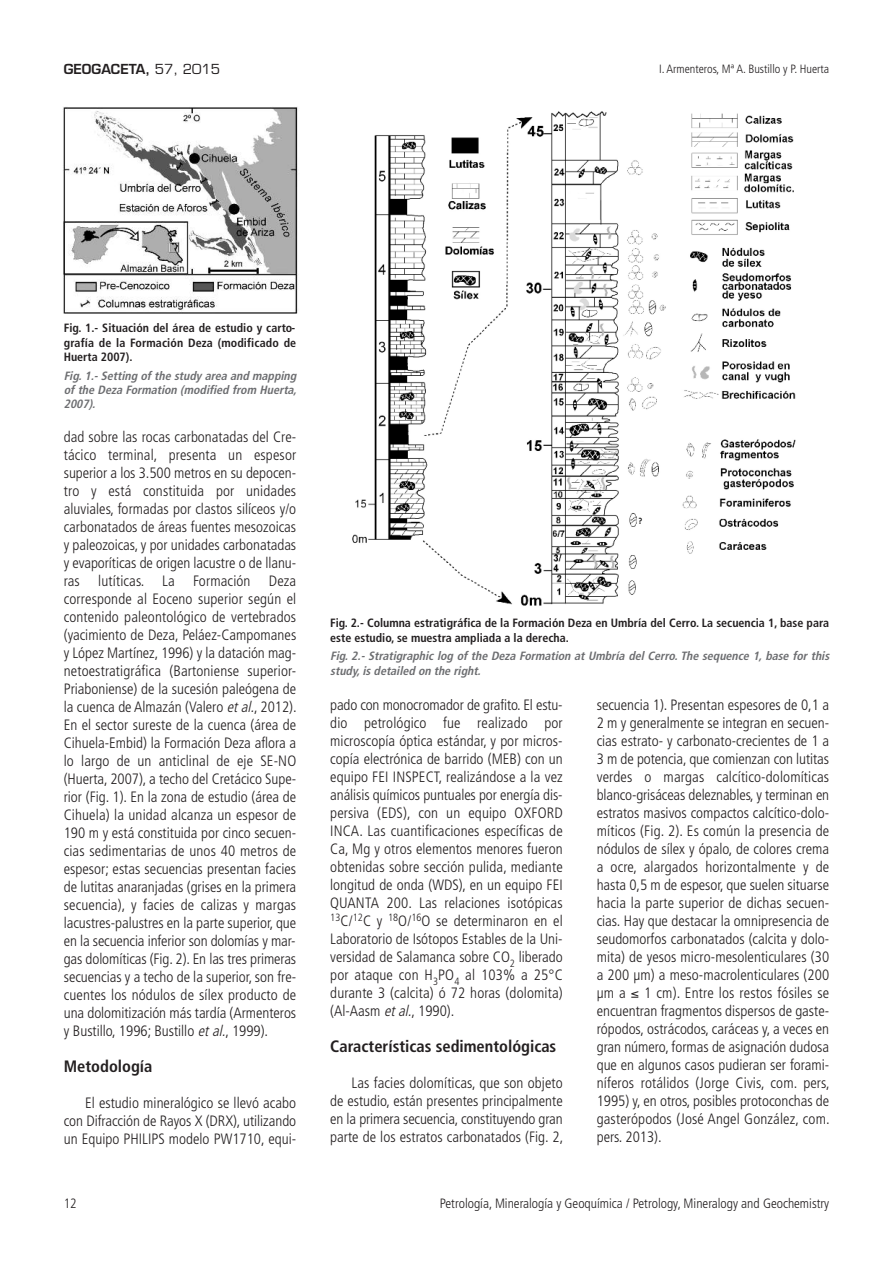
<style>
.page{position:relative;width:893px;height:1263px;background:#fff}
.page>*{position:absolute;margin:0;border:0;box-sizing:border-box;transform-origin:0 0}
.t1{font:700 condensed 16.5px "Frutiger";color:#231f20}
.t2{font:300 condensed 15px/18px "Frutiger";color:#231f20;text-align:justify}
.t3{font:300 condensed 13.5px "Frutiger";color:#231f20}
.t4{font:600 13.5px "Eurostile";color:#231f20}
.t5{font:700 condensed 12px/14.4px "Frutiger";color:#231f20;text-align:justify}
.t6{font:italic 700 condensed 12px/14.4px "Frutiger";color:#6c6d70;text-align:justify}
.t7{font:300 condensed 12px "Frutiger";color:#231f20}
.s1{font-weight:400}
.s2{font-style:italic}
</style>
<div class="page">
<img style="left:63px;top:107px;width:235px;height:207px">
<img style="left:352px;top:111px;width:444px;height:495px">
<p class="t4" style="left:64px;top:64px;width:158px">GEOGACETA, <span class="s1">57, 2015</span></p>
<p class="t7" style="left:659px;top:64px;width:171px">I. Armenteros, Mª A. Bustillo y P. Huerta</p>
<p class="t5" style="left:64px;top:322px;width:234px">Fig. 1.- Situación del área de estudio y carto&shy;grafía de la Formación Deza (modificado de Huerta 2007).</p>
<p class="t6" style="left:64px;top:369px;width:237px">Fig. 1.- Setting of the study area and mapping of the Deza Formation (modified from Huerta, 2007).</p>
<p class="t2" style="left:64px;top:428px;width:235px">dad sobre las rocas carbonatadas del Cre&shy;tácico terminal, presenta un espesor superior a los 3.500 metros en su depocen&shy;tro y está constituida por unidades aluviales, formadas por clastos silíceos y/o carbonatados de áreas fuentes mesozoicas y paleozoicas, y por unidades carbonatadas y evaporíticas de origen lacustre o de llanu&shy;ras lutíticas. La Formación Deza corresponde al Eoceno superior según el contenido paleontológico de vertebrados (yacimiento de Deza, Peláez-Campomanes y López Martínez, 1996) y la datación mag&shy;netoestratigráfica (Bartoniense superior-Priaboniense) de la sucesión paleógena de la cuenca de Almazán (Valero <span class="s2">etal.</span>, 2012).<br>En el sector sureste de la cuenca (área de Cihuela-Embid) la Formación Deza aflora a lo largo de un anticlinal de eje SE-NO (Huerta, 2007), a techo del Cretácico Supe&shy;rior (Fig. 1). En la zona de estudio (área de Cihuela) la unidad alcanza un espesor de 190 m y está constituida por cinco secuen&shy;cias sedimentarias de unos 40 metros de espesor; estas secuencias presentan facies de lutitas anaranjadas (grises en la primera secuencia), y facies de calizas y margas lacustres-palustres en la parte superior, que en la secuencia inferior son dolomías y mar&shy;gas dolomíticas (Fig. 2). En las tres primeras secuencias y a techo de la superior, son fre&shy;cuentes los nódulos de sílex producto de una dolomitización más tardía (Armenteros y Bustillo, 1996; Bustillo <span class="s2">etal.</span>, 1999).</p>
<p class="t1" style="left:64px;top:1059px;width:90px">Metodología</p>
<p class="t2" style="left:64px;top:1094px;width:234px;text-indent:21px">El estudio mineralógico se llevó acabo con Difracción de Rayos X (DRX), utilizando un Equipo PHILIPS modelo PW1710, equi-</p>
<p class="t5" style="left:330px;top:617px;width:500px">Fig. 2.- Columna estratigráfica de la Formación Deza en Umbría del Cerro. La secuencia 1, base para este estudio, se muestra ampliada a la derecha.</p>
<p class="t6" style="left:330px;top:650px;width:503px">Fig. 2.- Stratigraphic log of the Deza Formation at Umbría del Cerro. The sequence 1, base for this study, is detailed on the right.</p>
<p class="t2" style="left:330px;top:697px;width:234px">pado con monocromador de grafito. El estu&shy;dio petrológico fue realizado por microscopía óptica estándar, y por micros&shy;copía electrónica de barrido (MEB) con un equipo FEI INSPECT, realizándose a la vez análisis químicos puntuales por energía dis&shy;persiva (EDS), con un equipo OXFORD INCA. Las cuantificaciones específicas de Ca, Mg y otros elementos menores fueron obtenidas sobre sección pulida, mediante longitud de onda (WDS), en un equipo FEI QUANTA 200. Las relaciones isotópicas <sup>13</sup>C/<sup>12</sup>C y <sup>18</sup>O/<sup>16</sup>O se determinaron en el Laboratorio de Isótopos Estables de la Uni&shy;versidad de Salamanca sobre CO<sub>2</sub> liberado por ataque con H<sub>3</sub>PO<sub>4</sub> al 103% a 25°C durante 3 (calcita) ó 72 horas (dolomita) (Al-Aasm <span class="s2">etal.</span>, 1990).</p>
<p class="t1" style="left:330px;top:1040px;width:228px">Características sedimentológicas</p>
<p class="t2" style="left:330px;top:1075px;width:234px;text-indent:21px">Las facies dolomíticas, que son objeto de estudio, están presentes principalmente en la primera secuencia, constituyendo gran parte de los estratos carbonatados (Fig. 2,</p>
<p class="t2" style="left:597px;top:697px;width:234px">secuencia 1). Presentan espesores de 0,1 a 2 m y generalmente se integran en secuen&shy;cias estrato- y carbonato-crecientes de 1 a 3 m de potencia, que comienzan con lutitas verdes o margas calcítico-dolomíticas blanco-grisáceas deleznables, y terminan en estratos masivos compactos calcítico-dolo&shy;míticos (Fig. 2). Es común la presencia de nódulos de sílex y ópalo, de colores crema a ocre, alargados horizontalmente y de hasta 0,5 m de espesor, que suelen situarse hacia la parte superior de dichas secuen&shy;cias. Hay que destacar la omnipresencia de seudomorfos carbonatados (calcita y dolo&shy;mita) de yesos micro-mesolenticulares (30 a 200 µm) a meso-macrolenticulares (200 µm a ≤ 1 cm). Entre los restos fósiles se encuentran fragmentos dispersos de gaste&shy;rópodos, ostrácodos, caráceas y, a veces en gran número, formas de asignación dudosa que en algunos casos pudieran ser forami&shy;níferos rotálidos (Jorge Civis, com. pers, 1995) y, en otros, posibles protoconchas de gasterópodos (José Angel González, com. pers. 2013).</p>
<p class="t3" style="left:64px;top:1198px;width:14px">12</p>
<p class="t3" style="left:440px;top:1198px;width:391px">Petrología, Mineralogía y Geoquímica / Petrology, Mineralogy and Geochemistry</p>
</div>
